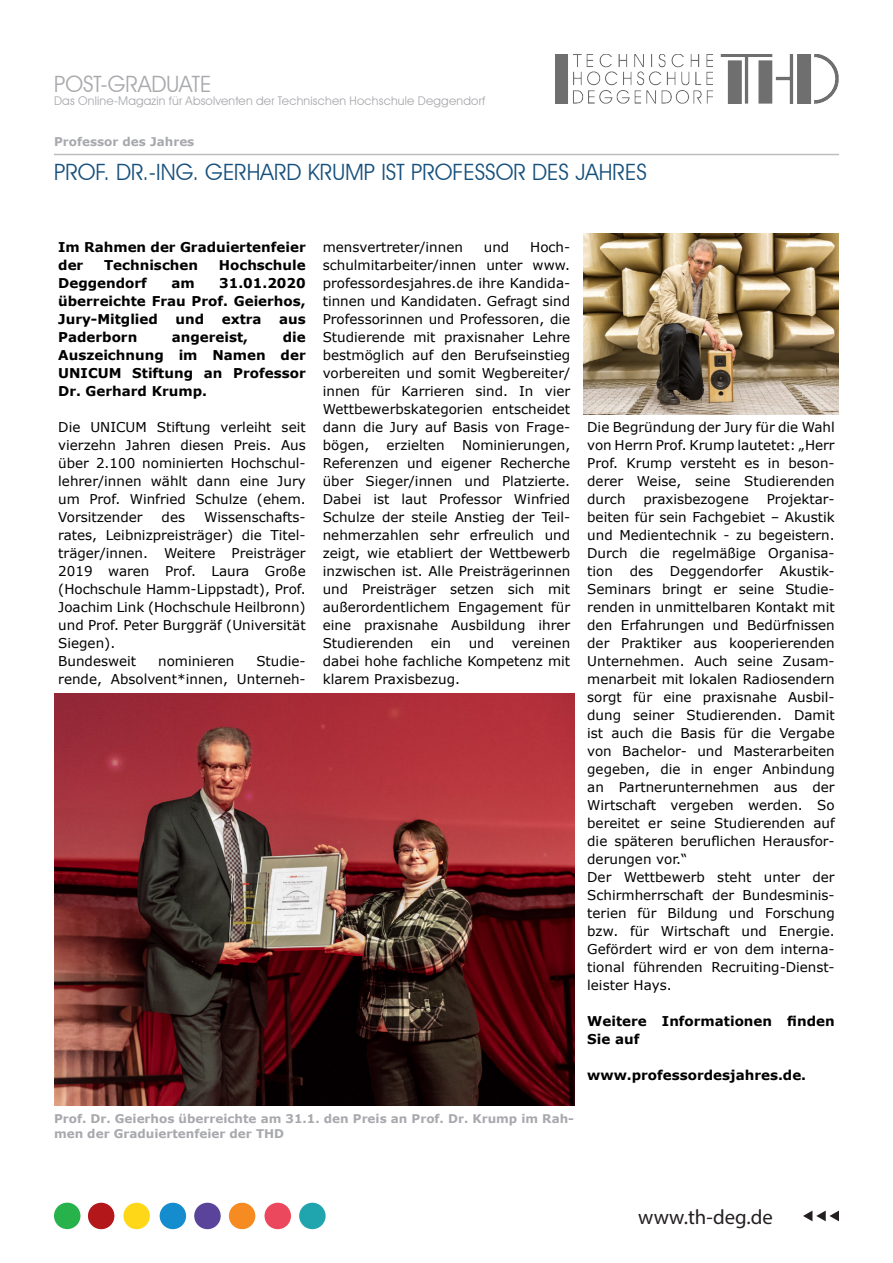
<style>
.page{position:relative;width:893px;height:1263px;background:#fff}
.page>*{position:absolute;margin:0;border:0;box-sizing:border-box;transform-origin:0 0}
.t1{font:22.5px "Avant Garde IT Cby BT";color:#16507c}
.t2{font:22.5px "Avant Garde IT Cby BT";color:#a8a9ad}
.t3{font:20.7px "Myriad Pro";color:#231f20}
.t4{font:13.5px/18px "Verdana";color:#000001;text-align:justify}
.t5{font:700 13.5px/18px "Verdana";color:#000001}
.t6{font:700 12px/14.4px "Verdana";color:#a8a9ad}
.t7{font:12px "Avant Garde IT Cby BT";letter-spacing:.015em;color:#a8a9ad}
</style>
<div class="page">
<hr style="left:54px;top:154px;width:785px;height:1px;background:#bcbdc0">
<svg style="left:803px;top:1210px;width:36px;height:11px"></svg>
<div style="left:54px;top:1202px;width:26px;height:27px;background:#28b24b;border-radius:50%"></div>
<div style="left:88px;top:1203px;width:26px;height:26px;background:#b31719;border-radius:50%"></div>
<div style="left:123px;top:1203px;width:27px;height:26px;background:#fed718;border-radius:50%"></div>
<div style="left:160px;top:1203px;width:26px;height:26px;background:#158cce;border-radius:50%"></div>
<div style="left:194px;top:1203px;width:27px;height:26px;background:#5a449b;border-radius:50%"></div>
<div style="left:299px;top:1203px;width:27px;height:26px;background:#20a5af;border-radius:50%"></div>
<div style="left:229px;top:1203px;width:26px;height:26px;background:#f68b21;border-radius:50%"></div>
<div style="left:265px;top:1203px;width:26px;height:26px;background:#ec485d;border-radius:50%"></div>
<img style="left:583px;top:234px;width:256px;height:180px">
<img style="left:54px;top:694px;width:520px;height:412px">
<img style="left:555px;top:54px;width:284px;height:49px">
<p class="t2" style="left:54px;top:70px;width:159px">POST-GRADUATE</p>
<p class="t7" style="left:54px;top:94px;width:433px">Das Online-Magazin für Absolventen der Technischen Hochschule Deggendorf</p>
<p class="t6" style="left:54px;top:135px;width:142px">Professor des Jahres</p>
<p class="t1" style="left:54px;top:158px;width:594px">PROF. DR.-ING. GERHARD KRUMP IST PROFESSOR DES JAHRES</p>
<p class="t5" style="left:58px;top:238px;width:249px">Im Rahmen der Graduiertenfeier der</p>
<p class="t5" style="left:104px;top:256px;width:96px">Technischen</p>
<p class="t5" style="left:219px;top:256px;width:88px">Hochschule</p>
<p class="t5" style="left:58px;top:274px;width:90px">Deggendorf</p>
<p class="t5" style="left:171px;top:274px;width:25px">am</p>
<p class="t5" style="left:58px;top:274px;width:249px;text-align:justify;text-indent:161px">31.01.2020 überreichte Frau Prof. Geierhos, Jury-Mitglied</p>
<p class="t5" style="left:175px;top:310px;width:30px">und</p>
<p class="t5" style="left:222px;top:310px;width:41px">extra</p>
<p class="t5" style="left:279px;top:310px;width:28px">aus</p>
<p class="t5" style="left:58px;top:328px;width:249px;text-align:justify;text-indent:224px">die Auszeichnung im Namen der UNICUM Stiftung an Professor Dr. Gerhard Krump.</p>
<p class="t4" style="left:58px;top:418px;width:249px">Die UNICUM Stiftung verleiht seit vierzehn Jahren diesen Preis. Aus über 2.100 nominierten Hochschul&shy;lehrer/innen wählt dann eine Jury um Prof. Winfried Schulze (ehem.<br>Vorsitzender</p>
<p class="t5" style="left:58px;top:328px;width:81px">Paderborn</p>
<p class="t5" style="left:172px;top:328px;width:78px">angereist,</p>
<p class="t4" style="left:58px;top:508px;width:249px;text-indent:146px">Wissenschafts&shy;rates, Leibnizpreisträger) die Titel&shy;träger/innen. Weitere Preisträger 2019 waren Prof. Laura Große (Hochschule Hamm-Lippstadt), Prof.<br>Joachim Link (Hochschule Heilbronn) und Prof. Peter Burggräf (Universität Siegen).</p>
<p class="t4" style="left:58px;top:652px;width:79px">Bundesweit</p>
<p class="t4" style="left:158px;top:652px;width:78px">nominieren</p>
<p class="t4" style="left:162px;top:508px;width:25px">des</p>
<p class="t4" style="left:58px;top:652px;width:249px;text-align:right">Studie-<br>rende, Absolvent*innen, Unterneh-</p>
<p class="t4" style="left:323px;top:238px;width:249px;text-indent:207px">Hoch&shy;schulmitarbeiter/innen unter www. professordesjahres.de ihre Kandida&shy;tinnen und Kandidaten. Gefragt sind Professorinnen und Professoren, die Studierende mit praxisnaher Lehre bestmöglich auf den Berufseinstieg vorbereiten und somit Wegbereiter/ innen für Karrieren sind. In vier Wettbewerbskategorien entscheidet dann die Jury auf Basis von Frage&shy;bögen,</p>
<p class="t4" style="left:323px;top:238px;width:142px">mensvertreter/innen</p>
<p class="t4" style="left:484px;top:238px;width:27px">und</p>
<p class="t4" style="left:387px;top:436px;width:60px">erzielten</p>
<p class="t4" style="left:323px;top:436px;width:249px;text-indent:139px">Nominierungen, Referenzen und eigener Recherche über Sieger/innen und Platzierte.<br>Dabei ist laut Professor Winfried Schulze der steile Anstieg der Teil&shy;nehmerzahlen sehr erfreulich und zeigt, wie etabliert der Wettbewerb inzwischen ist. Alle Preisträgerinnen und Preisträger setzen sich mit außerordentlichem Engagement für eine praxisnahe Ausbildung ihrer Studierenden</p>
<p class="t4" style="left:431px;top:634px;width:22px">ein</p>
<p class="t4" style="left:469px;top:634px;width:27px">und</p>
<p class="t4" style="left:323px;top:634px;width:249px;text-indent:189px">vereinen dabei hohe fachliche Kompetenz mit klarem Praxisbezug.</p>
<p class="t6" style="left:54px;top:1112px;width:522px">Prof. Dr. Geierhos überreichte am 31.1. den Preis an Prof. Dr. Krump im Rah&shy;men der Graduiertenfeier der THD</p>
<p class="t4" style="left:587px;top:418px;width:249px">Die Begründung der Jury für die Wahl von Herrn Prof. Krump lautetet: „Herr Prof. Krump versteht es in beson&shy;derer Weise, seine Studierenden durch</p>
<p class="t4" style="left:587px;top:490px;width:249px;text-indent:180px">Projektar&shy;beiten für sein Fachgebiet – Akustik und Medientechnik - zu begeistern.<br>Durch die regelmäßige Organisa&shy;tion des Deggendorfer Akustik-Seminars bringt er seine Studie&shy;renden in unmittelbaren Kontakt mit den Erfahrungen und Bedürfnissen der Praktiker aus kooperierenden Unternehmen. Auch seine Zusam&shy;menarbeit mit lokalen Radiosendern sorgt für eine praxisnahe Ausbil&shy;dung seiner Studierenden. Damit ist auch die Basis für die Vergabe von Bachelor- und Masterarbeiten gegeben, die in enger Anbindung an Partnerunternehmen aus der Wirtschaft vergeben werden. So bereitet er seine Studierenden auf die späteren beruflichen Herausfor&shy;derungen vor.“</p>
<p class="t4" style="left:587px;top:868px;width:249px">Der Wettbewerb steht unter der Schirmherrschaft der Bundesminis&shy;terien für Bildung und Forschung bzw. für Wirtschaft und Energie.<br>Gefördert wird er von dem interna&shy;tional führenden Recruiting-Dienst&shy;leister Hays.</p>
<p class="t5" style="left:587px;top:1012px;width:249px">Weitere Informationen finden<br>Sie auf</p>
<p class="t5" style="left:587px;top:1066px;width:220px">www.professordesjahres.de.</p>
<p class="t4" style="left:643px;top:490px;width:107px">praxisbezogene</p>
<p class="t3" style="left:638px;top:1204px;width:136px">www.th-deg.de</p>
</div>
